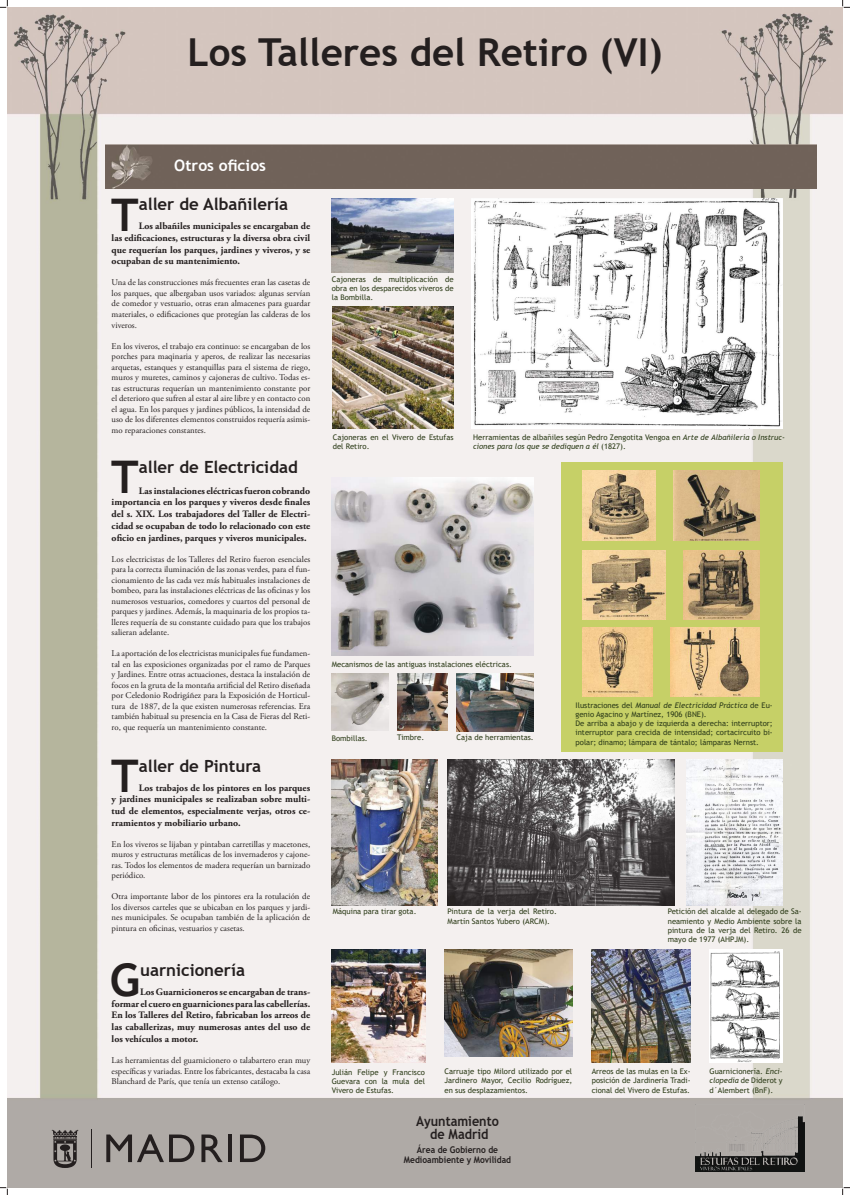
<style>
.page{position:relative;width:850px;height:1195px;background:#fff}
.page>*{position:absolute;margin:0;border:0;box-sizing:border-box;transform-origin:0 0}
.t1{font:700 44.97px "Trebuchet MS";color:#241f1f}
.t2{font:700 38.5px "Trebuchet MS";color:#241f1f}
.t3{font:700 16.8px "Trebuchet MS";color:#241f1f}
.t4{font:700 15.75px "Trebuchet MS";color:#fff}
.t5{font:700 13.86px/13.4px "Trebuchet MS";color:#241f1f;text-align:center;scale:.91 1}
.t6{font:700 9.8px/11.8px "Adobe Garamond Pro";color:#241f1f;text-align:justify}
.t7{font:700 9.24px/10.1px "Trebuchet MS";color:#241f1f;text-align:center;scale:.91 1}
.t8{font:8.75px/10.5px "Adobe Garamond Pro";color:#241f1f;text-align:justify}
.t9{font:7.7px/9.2px "Trebuchet MS";color:#2e3d1a;text-align:justify}
.s1{font-style:italic}
</style>
<div class="page">
<img style="left:7px;top:7px;width:835px;height:1180px">
<div style="left:561px;top:461px;width:221px;height:290px;background:#c6d067"></div>
<img style="left:673px;top:470px;width:86px;height:70px">
<img style="left:582px;top:550px;width:83px;height:69px">
<img style="left:670px;top:627px;width:89px;height:69px">
<img style="left:582px;top:627px;width:70px;height:69px">
<img style="left:683px;top:550px;width:76px;height:69px">
<img style="left:694px;top:1103px;width:109px;height:68px">
<div style="left:106px;top:144px;width:710px;height:45px;background:#706259"></div>
<img style="left:709px;top:949px;width:73px;height:113px">
<hr style="left:91px;top:1129px;width:1px;height:38px;background:#241f1f">
<svg style="left:106px;top:1134px;width:88px;height:27px;background:#7d7876"></svg>
<svg style="left:201px;top:1134px;width:21px;height:27px"></svg>
<hr style="left:228px;top:1134px;width:4px;height:27px;background:#241f1f">
<svg style="left:240px;top:1134px;width:25px;height:27px"></svg>
<svg style="left:51px;top:1129px;width:28px;height:38px"></svg>
<img style="left:331px;top:949px;width:94px;height:113px">
<img style="left:591px;top:949px;width:99px;height:113px">
<img style="left:444px;top:949px;width:128px;height:107px">
<img style="left:331px;top:198px;width:122px;height:74px">
<img style="left:332px;top:307px;width:121px;height:122px">
<img style="left:471px;top:198px;width:311px;height:231px">
<img style="left:686px;top:759px;width:96px;height:146px">
<img style="left:447px;top:759px;width:227px;height:146px">
<img style="left:331px;top:673px;width:57px;height:57px">
<img style="left:456px;top:673px;width:77px;height:58px">
<img style="left:397px;top:673px;width:50px;height:57px">
<img style="left:331px;top:477px;width:202px;height:178px">
<img style="left:331px;top:759px;width:106px;height:146px">
<img style="left:582px;top:470px;width:73px;height:70px">
<svg style="left:0;top:0;width:8px;height:8px"></svg>
<svg style="left:0;top:1187px;width:8px;height:7px"></svg>
<svg style="left:842px;top:0;width:7px;height:8px"></svg>
<svg style="left:842px;top:1187px;width:7px;height:7px"></svg>
<h2 class="t2" style="left:187px;top:28px;width:476px">Los Talleres del Retiro (VI)</h2>
<h3 class="t4" style="left:174px;top:155px;width:93px">Otros oficios</h3>
<h1 class="t1" style="left:111px;top:186px;width:29px">T</h1>
<h3 class="t3" style="left:139px;top:194px;width:151px">aller de Albañilería</h3>
<p class="t6" style="left:112px;top:220px;width:200px;text-indent:27px">Los albañiles municipales se encargaban de las edificaciones, estructuras y la diversa obra civil que requerían los parques, jardines y viveros, y se ocupaban de su mantenimiento.</p>
<p class="t8" style="left:112px;top:278px;width:200px">Una de las construcciones más frecuentes eran las casetas de los parques, que albergaban usos variados: algunas servían de comedor y vestuario, otras eran almacenes para guardar materiales, o edificaciones que protegían las calderas de los viveros.</p>
<p class="t8" style="left:112px;top:341px;width:200px">En los viveros, el trabajo era continuo: se encargaban de los porches para maqinaria y aperos, de realizar las necesarias arquetas, estanques y estanquillas para el sistema de riego, muros y muretes, caminos y cajoneras de cultivo. Todas es&shy;tas estructuras requerían un mantenimiento constante por el deterioro que sufren al estar al aire libre y en contacto con el agua. En los parques y jardines públicos, la intensidad de uso de los diferentes elementos construidos requería asimis&shy;mo reparaciones constantes.</p>
<h1 class="t1" style="left:111px;top:449px;width:29px">T</h1>
<h3 class="t3" style="left:139px;top:456px;width:160px">aller de Electricidad</h3>
<p class="t6" style="left:112px;top:484px;width:200px;text-indent:27px">Las instalaciones eléctricas fueron cobrando importancia en los parques y viveros desde finales del s. XIX. Los trabajadores del Taller de Electri&shy;cidad se ocupaban de todo lo relacionado con este oficio en jardines, parques y viveros municipales.</p>
<p class="t8" style="left:112px;top:554px;width:200px">Los electricistas de los Talleres del Retiro fueron esenciales para la correcta iluminación de las zonas verdes, para el fun&shy;cionamiento de las cada vez más habituales instalaciones de bombeo, para las instalaciones eléctricas de las oficinas y los numerosos vestuarios, comedores y cuartos del personal de parques y jardines. Además, la maquinaria de los propios ta&shy;lleres requería de su constante cuidado para que los trabajos salieran adelante.</p>
<p class="t8" style="left:112px;top:648px;width:200px">La aportación de los electricistas municipales fue fundamen&shy;tal en las exposiciones organizadas por el ramo de Parques y Jardines. Entre otras actuaciones, destaca la instalación de focos en la gruta de la montaña artificial del Retiro diseñada por Celedonio Rodrigáñez para la Exposición de Horticul&shy;tura de 1887, de la que existen numerosas referencias. Era también habitual su presencia en la Casa de Fieras del Reti&shy;ro, que requería un mantenimiento constante.</p>
<h1 class="t1" style="left:111px;top:747px;width:29px">T</h1>
<h3 class="t3" style="left:139px;top:755px;width:124px">aller de Pintura</h3>
<p class="t6" style="left:112px;top:781px;width:200px;text-indent:27px">Los trabajos de los pintores en los parques y jardines municipales se realizaban sobre multi&shy;tud de elementos, especialmente verjas, otros ce&shy;rramientos y mobiliario urbano.</p>
<p class="t8" style="left:112px;top:839px;width:200px">En los viveros se lijaban y pintaban carretillas y macetones, muros y estructuras metálicas de los invernaderos y cajone&shy;ras. Todos los elementos de madera requerían un barnizado periódico.</p>
<p class="t8" style="left:112px;top:891px;width:200px">Otra importante labor de los pintores era la rotulación de los diversos carteles que se ubicaban en los parques y jardi&shy;nes municipales. Se ocupaban también de la aplicación de pintura en oficinas, vestuarios y casetas.</p>
<h1 class="t1" style="left:110px;top:952px;width:32px">G</h1>
<h3 class="t3" style="left:140px;top:959px;width:106px">uarnicionería</h3>
<p class="t6" style="left:112px;top:986px;width:200px;text-indent:28px">Los Guarnicioneros se encargaban de trans&shy;formar el cuero en guarniciones para las cabellerías.<br>En los Talleres del Retiro, fabricaban los arreos de las caballerizas, muy numerosas antes del uso de los vehículos a motor.</p>
<p class="t8" style="left:112px;top:1055px;width:200px">Las herramientas del guarnicionero o talabartero eran muy específicas y variadas. Entre los fabricantes, destacaba la casa Blanchard de París, que tenía un extenso catálogo.</p>
<p class="t9" style="left:331px;top:274px;width:123px">Cajoneras de multiplicación de obra en los desparecidos viveros de la Bombilla.</p>
<p class="t9" style="left:332px;top:433px;width:122px">Cajoneras en el Vivero de Estufas del Retiro.</p>
<p class="t9" style="left:473px;top:433px;width:313px">Herramientas de albañiles según Pedro Zengotita Vengoa en <span class="s1">Arte de Albañilería o Instruc&shy;ciones para los que se dediquen a él</span> (1827).</p>
<p class="t9" style="left:331px;top:659px;width:181px">Mecanismos de las antiguas instalaciones eléctricas.</p>
<p class="t9" style="left:331px;top:733px;width:37px">Bombillas.</p>
<p class="t9" style="left:397px;top:733px;width:29px">Timbre.</p>
<p class="t9" style="left:456px;top:733px;width:79px">Caja de herramientas.</p>
<p class="t9" style="left:575px;top:700px;width:198px;text-align:left">Ilustraciones del <span class="s1">Manual de Electricidad Práctica</span> de Eu&shy;genio Agacino y Martínez, 1906 (BNE).<br>De arriba a abajo y de izquierda a derecha: interruptor; interruptor para crecida de intensidad; cortacircuito bi&shy;polar; dinamo; lámpara de tántalo; lámparas Nernst.</p>
<p class="t9" style="left:332px;top:907px;width:85px">Máquina para tirar gota.</p>
<p class="t9" style="left:447px;top:907px;width:111px">Pintura de la verja del Retiro.<br>Martín Santos Yubero (ARCM).</p>
<p class="t9" style="left:667px;top:907px;width:135px">Petición del alcalde al delegado de Sa&shy;neamiento y Medio Ambiente sobre la pintura de la verja del Retiro. 26 de mayo de 1977 (AHPJM).</p>
<p class="t9" style="left:331px;top:1067px;width:95px">Julián Felipe y Francisco Guevara con la mula del Vivero de Estufas.</p>
<p class="t9" style="left:444px;top:1066px;width:129px">Carruaje tipo Milord utilizado por el Jardinero Mayor, Cecilio Rodríguez, en sus desplazamientos.</p>
<p class="t9" style="left:591px;top:1066px;width:100px">Arreos de las mulas en la Ex&shy;posición de Jardinería Tradi&shy;cional del Vivero de Estufas.</p>
<p class="t9" style="left:709px;top:1066px;width:75px">Guarnicionería. <span class="s1">Enci&shy;clopedia</span> de Diderot y d´Alembert (BnF).</p>
<h3 class="t5" style="left:416px;top:1114px;width:92px">Ayuntamiento de Madrid</h3>
<p class="t7" style="left:404px;top:1144px;width:119px">Área de Gobierno de<br>Medioambiente y Movilidad</p>
</div>
